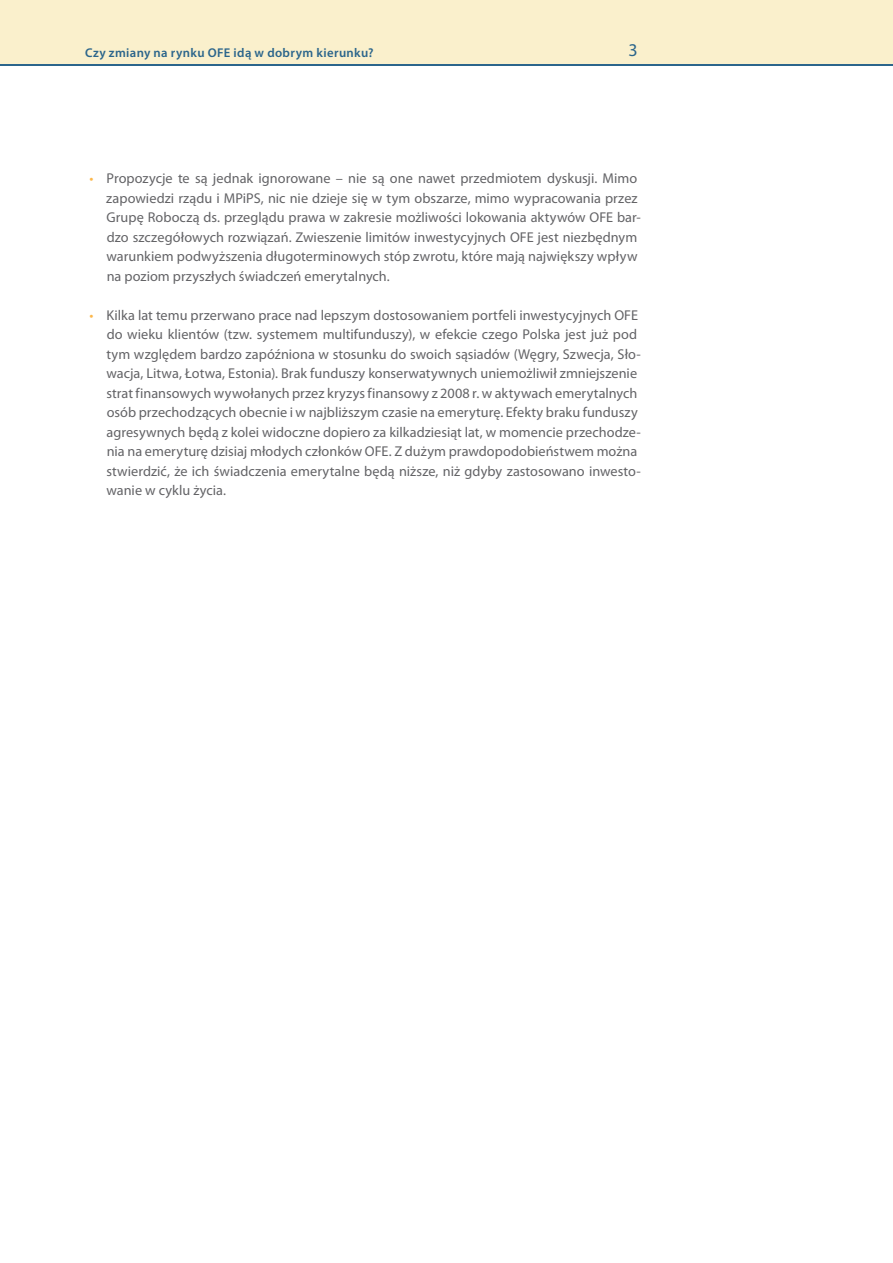
<style>
.page{position:relative;width:893px;height:1263px;background:#fff}
.page>*{position:absolute;margin:0;border:0;box-sizing:border-box;transform-origin:0 0}
.pagina{font:18px "Myriad Pro";color:#2b658b}
.bullet{font:14.25px/19.5px "Myriad Pro";letter-spacing:.005em;color:#636366}
.pagina-2{font:600 12.75px "Myriad Pro";letter-spacing:.03em;color:#2b658b}
.s1{color:#fcb74b}
</style>
<div class="page">
<div style="left:0;top:0;width:893px;height:66px;background:#2b658b"></div>
<div style="left:0;top:0;width:893px;height:64px;background:#faf0cc"></div>
<p class="pagina-2" style="left:85px;top:44px;width:290px">Czy zmiany na rynku OFE idą w dobrym kierunku?</p>
<p class="pagina" style="left:629px;top:39px;width:11px">3</p>
<p class="bullet" style="left:106px;top:169px;width:536px;text-indent:-17px"><span class="s1">•</span> Propozycje te są jednak ignorowane – nie są one nawet przedmiotem dyskusji. Mimo zapowiedzi rządu i MPiPS, nic nie dzieje się w tym obszarze, mimo wypracowania przez Grupę Roboczą ds. przeglądu prawa w zakresie możliwości lokowania aktywów OFE bar&shy;dzo szczegółowych rozwiązań. Zwieszenie limitów inwestycyjnych OFE jest niezbędnym warunkiem podwyższenia długoterminowych stóp zwrotu, które mają największy wpływ na poziom przyszłych świadczeń emerytalnych.</p>
<p class="bullet" style="left:106px;top:305px;width:536px;text-indent:-17px"><span class="s1">•</span> Kilka lat temu przerwano prace nad lepszym dostosowaniem portfeli inwestycyjnych OFE do wieku klientów (tzw. systemem multifunduszy), w efekcie czego Polska jest już pod tym względem bardzo zapóźniona w stosunku do swoich sąsiadów (Węgry, Szwecja, Sło&shy;wacja, Litwa, Łotwa, Estonia). Brak funduszy konserwatywnych uniemożliwił zmniejszenie strat finansowych wywołanych przez kryzys finansowy z 2008 r. w aktywach emerytalnych osób przechodzących obecnie i w najbliższym czasie na emeryturę. Efekty braku funduszy agresywnych będą z kolei widoczne dopiero za kilkadziesiąt lat, w momencie przechodze&shy;nia na emeryturę dzisiaj młodych członków OFE. Z dużym prawdopodobieństwem można stwierdzić, że ich świadczenia emerytalne będą niższe, niż gdyby zastosowano inwesto&shy;wanie w cyklu życia.</p>
</div>
